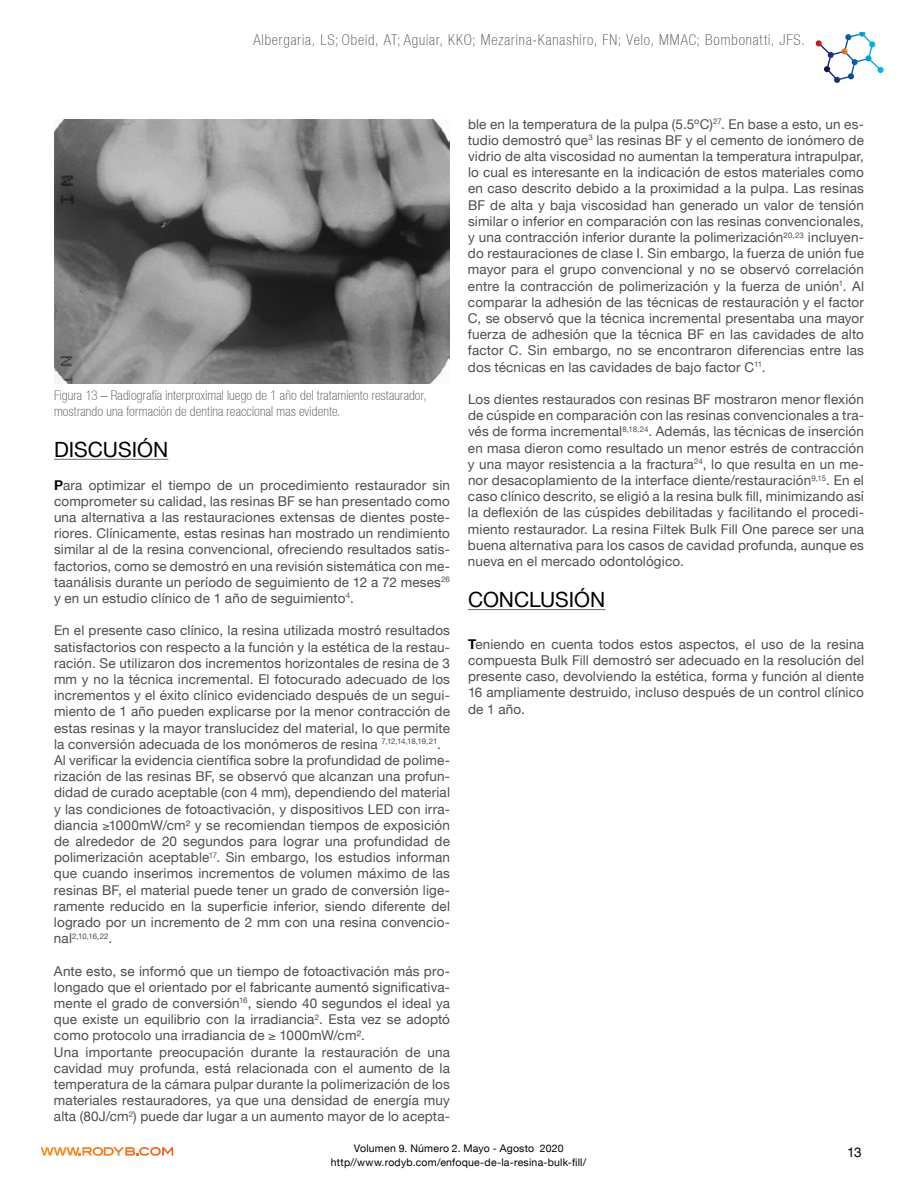
<style>
.page{position:relative;width:918px;height:1188px;background:#fff}
.page>*{position:absolute;margin:0;border:0;box-sizing:border-box;transform-origin:0 0}
.t1{font:21px "Helvetica Neue LT";color:#000}
.t2{font:100 condensed 15px "Helvetica Neue LT";letter-spacing:.06em;color:#4d4d4f}
.t3{font:13.5px/16.2px "Helvetica Neue LT";letter-spacing:.01em;color:#4d4d4f;text-align:justify}
.t4{font:100 condensed 13.5px/16.2px "Helvetica Neue LT";letter-spacing:.015em;color:#4d4d4f}
.t5{font:13.5px "Helvetica Neue LT";color:#000}
.t6{font:10.5px/13.8px "Helvetica Neue LT";letter-spacing:.02em;color:#000;text-align:center}
.t7{font:7.8px "Helvetica Neue LT";color:#4d4d4f}
.s1{font-weight:700;color:#000}
.s2{font-size:13.5px}
</style>
<div class="page">
<svg style="left:815px;top:32px;width:69px;height:51px"></svg>
<svg style="left:41px;top:1147px;width:132px;height:9px"></svg>
<hr style="left:54px;top:459px;width:114px;height:1px;background:#6d6e71">
<img style="left:54px;top:119px;width:396px;height:264px">
<hr style="left:468px;top:609px;width:137px;height:1px;background:#6d6e71">
<p class="t2" style="left:253px;top:31px;width:553px">Albergaria, LS; Obeid, AT; Aguiar, KKO; Mezarina-Kanashiro, FN; Velo, MMAC; Bombonatti, JFS.</p>
<p class="t4" style="left:54px;top:387px;width:374px">Figura 13 – Radiografía interproximal luego de 1 año del tratamiento restaurador, mostrando una formación de dentina reaccional mas evidente.</p>
<h1 class="t1" style="left:54px;top:437px;width:116px">DISCUSIÓN</h1>
<p class="t3" style="left:54px;top:476px;width:398px"><span class="s1">P</span>ara optimizar el tiempo de un procedimiento restaurador sin comprometer su calidad, las resinas BF se han presentado como una alternativa a las restauraciones extensas de dientes poste&shy;riores. Clínicamente, estas resinas han mostrado un rendimiento similar al de la resina convencional, ofreciendo resultados satis&shy;factorios, como se demostró en una revisión sistemática con me&shy;taanálisis durante un período de seguimiento de 12 a 72 meses<sup>26 </sup>y en un estudio clínico de 1 año de seguimiento<sup>4</sup>.</p>
<p class="t3" style="left:54px;top:622px;width:398px;text-align:left">En el presente caso clínico, la resina utilizada mostró resultados satisfactorios con respecto a la función y la estética de la restau&shy;ración. Se utilizaron dos incrementos horizontales de resina de 3 mm y no la técnica incremental. El fotocurado adecuado de los incrementos y el éxito clínico evidenciado después de un segui&shy;miento de 1 año pueden explicarse por la menor contracción de estas resinas y la mayor translucidez del material, lo que permite la conversión adecuada de los monómeros de resina <sup>7,12,14,18,19,21</sup>.<br>Al verificar la evidencia científica sobre la profundidad de polime&shy;rización de las resinas BF, se observó que alcanzan una profun&shy;didad de curado aceptable (con 4 mm), dependiendo del material y las condiciones de fotoactivación, y dispositivos LED con irra&shy;diancia ≥1000mW/cm² y se recomiendan tiempos de exposición de alrededor de 20 segundos para lograr una profundidad de polimerización aceptable<sup>17</sup>. Sin embargo, los estudios informan que cuando inserimos incrementos de volumen máximo de las resinas BF, el material puede tener un grado de conversión lige&shy;ramente reducido en la superficie inferior, siendo diferente del logrado por un incremento de 2 mm con una resina convencio-</p>
<p class="t7" style="left:54px;top:931px;width:60px"><span class="s2">nal</span>2,10,16,22<span class="s2">.</span></p>
<p class="t3" style="left:54px;top:962px;width:398px;text-align:left">Ante esto, se informó que un tiempo de fotoactivación más pro&shy;longado que el orientado por el fabricante aumentó significativa&shy;mente el grado de conversión<sup>16</sup>, siendo 40 segundos el ideal ya que existe un equilibrio con la irradiancia<sup>2</sup>. Esta vez se adoptó como protocolo una irradiancia de ≥ 1000mW/cm².<br>Una importante preocupación durante la restauración de una cavidad muy profunda, está relacionada con el aumento de la temperatura de la cámara pulpar durante la polimerización de los materiales restauradores, ya que una densidad de energía muy alta (80J/cm<sup>2</sup>) puede dar lugar a un aumento mayor de lo acepta-</p>
<p class="t3" style="left:468px;top:116px;width:398px">ble en la temperatura de la pulpa (5.5ºC)<sup>27</sup>. En base a esto, un es&shy;tudio demostró que<sup>3</sup> las resinas BF y el cemento de ionómero de vidrio de alta viscosidad no aumentan la temperatura intrapulpar, lo cual es interesante en la indicación de estos materiales como en caso descrito debido a la proximidad a la pulpa. Las resinas BF de alta y baja viscosidad han generado un valor de tensión similar o inferior en comparación con las resinas convencionales, y una contracción inferior durante la polimerización<sup>20,23</sup> incluyen&shy;do restauraciones de clase I. Sin embargo, la fuerza de unión fue mayor para el grupo convencional y no se observó correlación entre la contracción de polimerización y la fuerza de unión<sup>1</sup>. Al comparar la adhesión de las técnicas de restauración y el factor C, se observó que la técnica incremental presentaba una mayor fuerza de adhesión que la técnica BF en las cavidades de alto factor C. Sin embargo, no se encontraron diferencias entre las dos técnicas en las cavidades de bajo factor C<sup>11</sup>.</p>
<p class="t3" style="left:468px;top:391px;width:398px">Los dientes restaurados con resinas BF mostraron menor flexión de cúspide en comparación con las resinas convencionales a tra&shy;vés de forma incremental<sup>8,18,24</sup>. Además, las técnicas de inserción en masa dieron como resultado un menor estrés de contracción y una mayor resistencia a la fractura<sup>24</sup>, lo que resulta en un me&shy;nor desacoplamiento de la interface diente/restauración<sup>9,15</sup>. En el caso clínico descrito, se eligió a la resina bulk fill, minimizando así la deflexión de las cúspides debilitadas y facilitando el procedi&shy;miento restaurador. La resina Filtek Bulk Fill One parece ser una buena alternativa para los casos de cavidad profunda, aunque es nueva en el mercado odontológico.</p>
<h1 class="t1" style="left:468px;top:588px;width:139px">CONCLUSIÓN</h1>
<p class="t3" style="left:468px;top:636px;width:398px"><span class="s1">T</span>eniendo en cuenta todos estos aspectos, el uso de la resina compuesta Bulk Fill demostró ser adecuado en la resolución del presente caso, devolviendo la estética, forma y función al diente 16 ampliamente destruido, incluso después de un control clínico de 1 año.</p>
<p class="t6" style="left:331px;top:1142px;width:257px">Volumen 9. Número 2. Mayo - Agosto 2020 http//www.rodyb.com/enfoque-de-la-resina-bulk-fill/</p>
<p class="t5" style="left:847px;top:1144px;width:16px">13</p>
</div>
